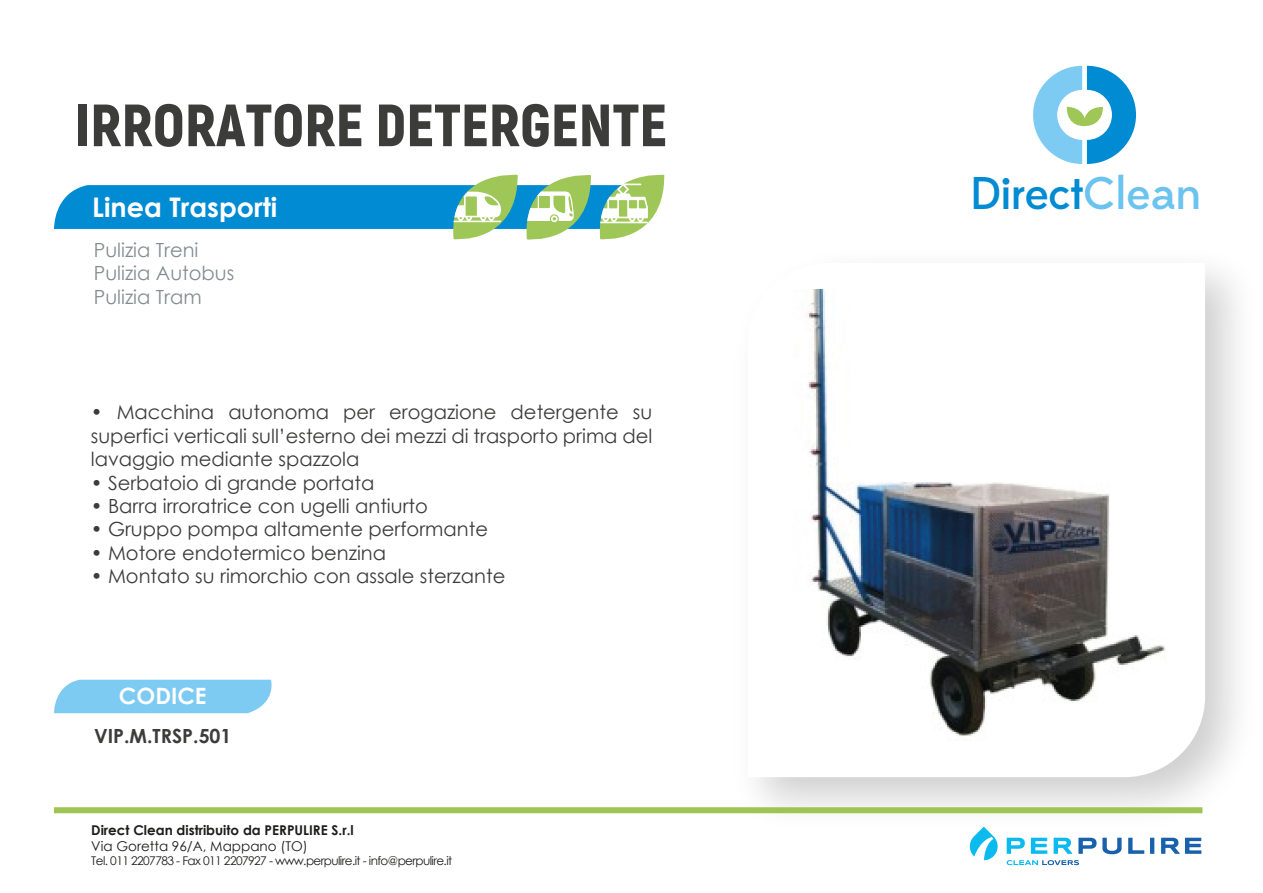
<style>
.page{position:relative;width:1263px;height:893px;background:#fff}
.page>*{position:absolute;margin:0;border:0;box-sizing:border-box;transform-origin:0 0}
.t1{font:900 59.55px "Akrobat";color:#3c3c3b}
.t2{font:500 45.75px "Edmondsans";letter-spacing:-.025em;color:#008bd2}
.t3{font:700 27px "Century Gothic";color:#fff}
.t4{font:700 22.5px "Century Gothic";color:#fff}
.t5{font:19.5px/23.4px "Century Gothic";color:#3c3c3b;text-align:justify}
.t6{font:19.5px/23.4px "Century Gothic";color:#838c91}
.t7{font:700 19.5px "Century Gothic";color:#3c3c3b}
.t8{font:700 13.5px "Century Gothic";color:#1d1d1b}
.t9{font:13.5px "Century Gothic";color:#1d1d1b}
.t10{font:12px "Century Gothic";letter-spacing:-.05em;color:#1d1d1b}
.s1{color:#6bc4ef}
</style>
<div class="page">
<svg style="left:1130px;top:702px;width:75px;height:75px"></svg>
<svg style="left:1033px;top:66px;width:103px;height:98px"></svg>
<div style="left:54px;top:680px;width:218px;height:33px;background:#7dcaf2"></div>
<img style="left:794px;top:289px;width:372px;height:452px">
<div style="left:54px;top:807px;width:1148px;height:6px;background:#9ec554"></div>
<svg style="left:1007px;top:838px;width:18px;height:16px"></svg>
<svg style="left:1031px;top:838px;width:16px;height:16px"></svg>
<svg style="left:1053px;top:838px;width:19px;height:16px"></svg>
<svg style="left:1078px;top:838px;width:18px;height:16px"></svg>
<svg style="left:1102px;top:838px;width:19px;height:16px"></svg>
<svg style="left:1128px;top:838px;width:16px;height:16px"></svg>
<hr style="left:1150px;top:838px;width:4px;height:16px;background:#1961ac">
<svg style="left:1161px;top:838px;width:40px;height:16px"></svg>
<svg style="left:969px;top:827px;width:29px;height:33px"></svg>
<svg style="left:1007px;top:860px;width:72px;height:5px"></svg>
<svg style="left:54px;top:174px;width:611px;height:66px"></svg>
<h1 class="t1" style="left:74px;top:87px;width:594px">IRRORATORE DETERGENTE</h1>
<h3 class="t3" style="left:92px;top:186px;width:187px">Linea Trasporti</h3>
<p class="t6" style="left:94px;top:238px;width:142px">Pulizia Treni<br>Pulizia Autobus<br>Pulizia Tram</p>
<p class="t5" style="left:91px;top:400px;width:563px">• Macchina autonoma per erogazione detergente su superfici verticali sull’esterno dei mezzi di trasporto prima del lavaggio mediante spazzola</p>
<p class="t5" style="left:91px;top:470px;width:285px">• Serbatoio di grande portata</p>
<p class="t5" style="left:91px;top:494px;width:339px">• Barra irroratrice con ugelli antiurto</p>
<p class="t5" style="left:91px;top:517px;width:399px">• Gruppo pompa altamente performante</p>
<p class="t5" style="left:91px;top:541px;width:297px">• Motore endotermico benzina</p>
<p class="t5" style="left:91px;top:564px;width:416px">• Montato su rimorchio con assale sterzante</p>
<p class="t4" style="left:119px;top:679px;width:89px">CODICE</p>
<p class="t7" style="left:94px;top:721px;width:139px">VIP.M.TRSP.501</p>
<p class="t8" style="left:91px;top:819px;width:264px">Direct Clean distribuito da PERPULIRE S.r.l</p>
<p class="t9" style="left:91px;top:836px;width:218px">Via Goretta 96/A, Mappano (TO)</p>
<p class="t10" style="left:91px;top:852px;width:362px">Tel. 011 2207783 - Fax 011 2207927 - www.perpulire.it - info@perpulire.it</p>
<h2 class="t2" style="left:970px;top:166px;width:233px">Direct<span class="s1">Clean</span></h2>
</div>
